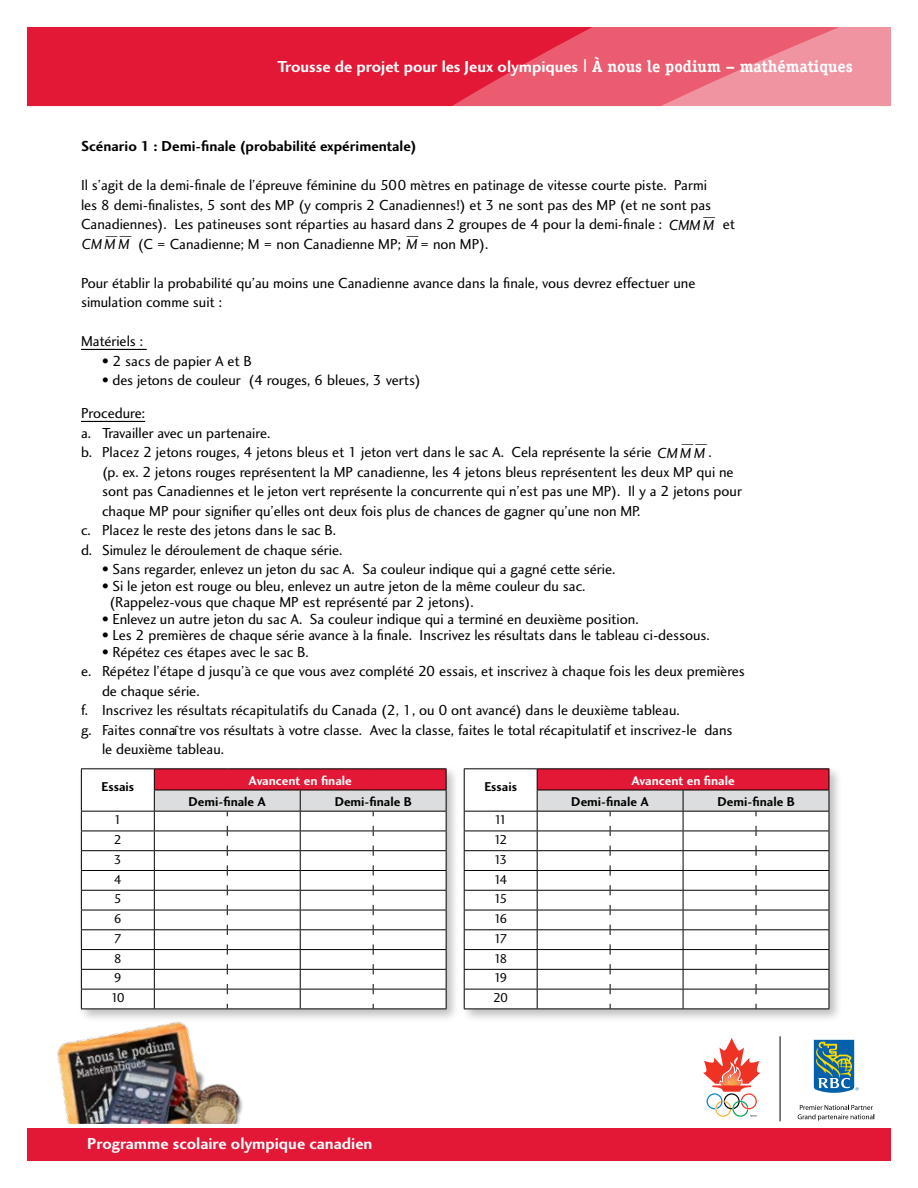
<style>
.page{position:relative;width:918px;height:1188px;background:#fff}
.page>*{position:absolute;margin:0;border:0;box-sizing:border-box;transform-origin:0 0}
.t1{font:16.5px "Charlotte Sans Bold Plain";color:#fff}
.t2{font:15px/19.5px "Charlotte Sans Book Plain";color:#000}
.t3{font:15px "Charlotte Sans Bold Plain";color:#000}
.t4{font:15px "Charlotte Sans Book Italic Plain";color:#000}
.t5{font:13.2px "Charlotte Sans Bold Plain";color:#000}
.t6{font:13.2px "Charlotte Sans Bold Plain";color:#fff}
.t7{font:13.2px "Charlotte Sans Book Plain";letter-spacing:-.18em;color:#000}
.t8{font:12px "Charlotte Sans Book Italic Plain";color:#000}
.s1{font-size:19.5px}
.s2{font-family:"Officina Serif";font-weight:700}
.s3{font-family:"Charlotte Sans Book Italic Plain"}
</style>
<div class="page">
<img style="left:57px;top:1025px;width:186px;height:99px">
<svg style="left:703px;top:1038px;width:57px;height:79px"></svg>
<hr style="left:780px;top:1036px;width:1px;height:85px;background:#000">
<svg style="left:814px;top:1040px;width:45px;height:53px;background:#5a929e"></svg>
<svg style="left:798px;top:1105px;width:76px;height:16px"></svg>
<div style="left:27px;top:1128px;width:864px;height:33px;background:#e31836"></div>
<svg style="left:37px;top:27px;width:854px;height:79px;background:#e73e57"></svg>
<hr style="left:81px;top:349px;width:66px;height:1px;background:#000">
<hr style="left:81px;top:421px;width:64px;height:1px;background:#000">
<div style="left:76px;top:765px;width:769px;height:260px;background:#000;opacity:.25"></div>
<svg style="left:82px;top:769px;width:72px;height:240px"></svg>
<hr style="left:81px;top:768px;width:73px;height:1px;background:#000">
<hr style="left:154px;top:768px;width:73px;height:1px;background:#000">
<hr style="left:227px;top:768px;width:73px;height:1px;background:#000">
<hr style="left:300px;top:768px;width:73px;height:1px;background:#000">
<hr style="left:373px;top:768px;width:74px;height:1px;background:#000">
<hr style="left:464px;top:768px;width:73px;height:1px;background:#000">
<hr style="left:537px;top:768px;width:73px;height:1px;background:#000">
<hr style="left:610px;top:768px;width:73px;height:1px;background:#000">
<hr style="left:683px;top:768px;width:73px;height:1px;background:#000">
<hr style="left:756px;top:768px;width:73px;height:1px;background:#000">
<hr style="left:81px;top:811px;width:73px;height:1px;background:#000">
<hr style="left:81px;top:831px;width:73px;height:1px;background:#000">
<hr style="left:81px;top:850px;width:73px;height:1px;background:#000">
<hr style="left:81px;top:870px;width:73px;height:1px;background:#000">
<hr style="left:81px;top:890px;width:73px;height:1px;background:#000">
<hr style="left:81px;top:910px;width:73px;height:1px;background:#000">
<hr style="left:81px;top:929px;width:73px;height:1px;background:#000">
<hr style="left:81px;top:949px;width:73px;height:1px;background:#000">
<hr style="left:81px;top:969px;width:73px;height:1px;background:#000">
<hr style="left:81px;top:989px;width:73px;height:1px;background:#000">
<svg style="left:81px;top:769px;width:1px;height:240px"></svg>
<hr style="left:81px;top:1009px;width:73px;height:1px;background:#000">
<hr style="left:464px;top:1009px;width:73px;height:1px;background:#000">
<hr style="left:300px;top:1009px;width:73px;height:1px;background:#000">
<hr style="left:373px;top:1009px;width:74px;height:1px;background:#000">
<hr style="left:154px;top:1009px;width:73px;height:1px;background:#000">
<hr style="left:227px;top:1009px;width:73px;height:1px;background:#000">
<hr style="left:537px;top:1009px;width:73px;height:1px;background:#000">
<hr style="left:610px;top:1009px;width:73px;height:1px;background:#000">
<hr style="left:683px;top:1009px;width:73px;height:1px;background:#000">
<hr style="left:756px;top:1009px;width:73px;height:1px;background:#000">
<svg style="left:154px;top:769px;width:676px;height:240px"></svg>
<p class="t1" style="left:278px;top:56px;width:577px">Trousse de projet pour les Jeux olympiques <span class="s1">|</span> <span class="s2">À nous le podium – mathématiques</span></p>
<p class="t3" style="left:81px;top:137px;width:337px">Scénario 1 : Demi-finale (probabilité expérimentale)</p>
<p class="t2" style="left:81px;top:176px;width:632px">Il s’agit de la demi-finale de l’épreuve féminine du 500 mètres en patinage de vitesse courte piste. Parmi les 8 demi-finalistes, 5 sont des MP (y compris 2 Canadiennes!) et 3 ne sont pas des MP (et ne sont pas<br>Canadiennes). Les patineuses sont réparties au hasard dans 2 groupes de 4 pour la demi-finale :</p>
<p class="t8" style="left:703px;top:209px;width:15px">—</p>
<p class="t4" style="left:669px;top:216px;width:47px">CM M M</p>
<p class="t2" style="left:723px;top:215px;width:14px">et</p>
<p class="t8" style="left:105px;top:228px;width:29px">——</p>
<p class="t4" style="left:82px;top:235px;width:49px">CM M M</p>
<p class="t8" style="left:406px;top:228px;width:15px">—</p>
<p class="t2" style="left:138px;top:234px;width:352px">(C = Canadienne; M = non Canadienne MP; <span class="s3">M</span> = non MP).</p>
<p class="t2" style="left:81px;top:273px;width:616px">Pour établir la probabilité qu’au moins une Canadienne avance dans la finale, vous devrez effectuer une simulation comme suit :</p>
<p class="t2" style="left:81px;top:332px;width:63px">Matériels :</p>
<p class="t2" style="left:102px;top:351px;width:151px">• 2 sacs de papier A et B</p>
<p class="t2" style="left:102px;top:371px;width:320px">• des jetons de couleur (4 rouges, 6 bleues, 3 verts)</p>
<p class="t2" style="left:81px;top:404px;width:66px">Procedure:</p>
<p class="t2" style="left:81px;top:423px;width:191px">a. Travailler avec un partenaire.</p>
<p class="t2" style="left:81px;top:443px;width:632px">b. Placez 2 jetons rouges, 4 jetons bleus et 1 jeton vert dans le sac A. Cela représente la série <span class="s3">CM M M</span> .</p>
<p class="t2" style="left:102px;top:462px;width:633px">(p. ex. 2 jetons rouges représentent la MP canadienne, les 4 jetons bleus représentent les deux MP qui ne</p>
<p class="t2" style="left:102px;top:482px;width:642px">sont pas Canadiennes et le jeton vert représente la concurrente qui n’est pas une MP). Il y a 2 jetons pour</p>
<p class="t2" style="left:102px;top:501px;width:540px">chaque MP pour signifier qu’elles ont deux fois plus de chances de gagner qu’une non MP.</p>
<p class="t2" style="left:81px;top:521px;width:257px">c. Placez le reste des jetons dans le sac B.</p>
<p class="t2" style="left:81px;top:540px;width:263px">d. Simulez le déroulement de chaque série.</p>
<p class="t2" style="left:102px;top:560px;width:515px">• Sans regarder, enlevez un jeton du sac A. Sa couleur indique qui a gagné cette série.</p>
<p class="t2" style="left:110px;top:578px;width:477px;line-height:16.5px;text-indent:-8px">• Si le jeton est rouge ou bleu, enlevez un autre jeton de la même couleur du sac. (Rappelez-vous que chaque MP est représenté par 2 jetons).</p>
<p class="t2" style="left:102px;top:609px;width:538px">• Enlevez un autre jeton du sac A. Sa couleur indique qui a terminé en deuxième position.</p>
<p class="t2" style="left:102px;top:626px;width:609px">• Les 2 premières de chaque série avance à la finale. Inscrivez les résultats dans le tableau ci-dessous.</p>
<p class="t2" style="left:102px;top:642px;width:208px">• Répétez ces étapes avec le sac B.</p>
<p class="t2" style="left:81px;top:662px;width:665px">e. Répétez l’étape d jusqu’à ce que vous avez complété 20 essais, et inscrivez à chaque fois les deux premières</p>
<p class="t2" style="left:102px;top:681px;width:99px">de chaque série.</p>
<p class="t2" style="left:81px;top:701px;width:600px">f. Inscrivez les résultats récapitulatifs du Canada (2, 1, ou 0 ont avancé) dans le deuxième tableau.</p>
<p class="t2" style="left:81px;top:720px;width:653px">g. Faites connaître vos résultats à votre classe. Avec la classe, faites le total récapitulatif et inscrivez-le dans</p>
<p class="t2" style="left:102px;top:740px;width:124px">le deuxième tableau.</p>
<p class="t8" style="left:681px;top:436px;width:29px">——</p>
<p class="t5" style="left:102px;top:779px;width:34px">Essais</p>
<p class="t6" style="left:249px;top:772px;width:105px">Avancent en finale</p>
<p class="t5" style="left:484px;top:779px;width:34px">Essais</p>
<p class="t6" style="left:631px;top:772px;width:105px">Avancent en finale</p>
<p class="t5" style="left:188px;top:794px;width:79px">Demi-finale A</p>
<p class="t5" style="left:335px;top:794px;width:79px">Demi-finale B</p>
<p class="t5" style="left:571px;top:794px;width:79px">Demi-finale A</p>
<p class="t5" style="left:718px;top:794px;width:79px">Demi-finale B</p>
<p class="t7" style="left:114px;top:812px;width:10px">1</p>
<p class="t7" style="left:494px;top:812px;width:14px">11</p>
<p class="t7" style="left:114px;top:832px;width:10px">2</p>
<p class="t7" style="left:494px;top:832px;width:15px">12</p>
<p class="t7" style="left:114px;top:852px;width:10px">3</p>
<p class="t7" style="left:494px;top:852px;width:15px">13</p>
<p class="t7" style="left:114px;top:871px;width:10px">4</p>
<p class="t7" style="left:494px;top:871px;width:15px">14</p>
<p class="t7" style="left:114px;top:891px;width:10px">5</p>
<p class="t7" style="left:494px;top:891px;width:15px">15</p>
<p class="t7" style="left:114px;top:911px;width:10px">6</p>
<p class="t7" style="left:494px;top:911px;width:15px">16</p>
<p class="t7" style="left:114px;top:931px;width:10px">7</p>
<p class="t7" style="left:494px;top:931px;width:15px">17</p>
<p class="t7" style="left:114px;top:950px;width:10px">8</p>
<p class="t7" style="left:494px;top:950px;width:15px">18</p>
<p class="t7" style="left:114px;top:970px;width:10px">9</p>
<p class="t7" style="left:494px;top:970px;width:15px">19</p>
<p class="t7" style="left:111px;top:990px;width:15px">10</p>
<p class="t7" style="left:493px;top:990px;width:17px">20</p>
<p class="t1" style="left:87px;top:1134px;width:287px">Programme scolaire olympique canadien</p>
</div>
